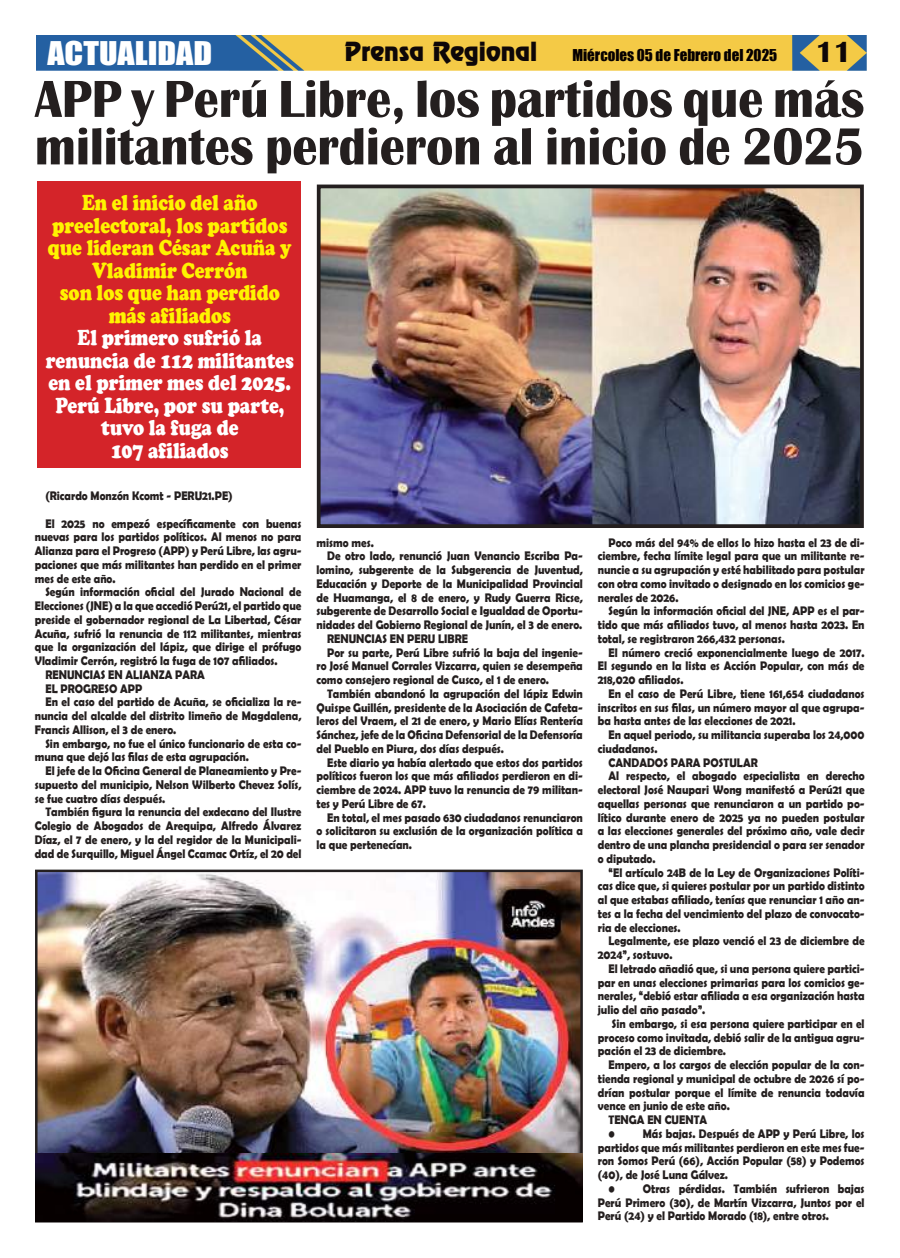
<style>
.page{position:relative;width:900px;height:1258px;background:#fff}
.page>*{position:absolute;margin:0;border:0;box-sizing:border-box;transform-origin:0 0}
.t1{font:700 53.88px/47.5px "Britannic";color:#241f1f;scale:.93 1}
.t2{font:30px "Impact";color:#fff;scale:1.13 1}
.t3{font:700 30px "Britannic";color:#0e0708}
.t4{font:23.75px "Renfrew Normal";color:#0e0708}
.t5{font:900 22.5px/22.5px "Cooper";color:#fff300;text-align:center;scale:.82 1}
.t6{font:900 22.5px/22.5px "Cooper";color:#fff;text-align:center;scale:.82 1}
.t7{font:15px "Impact";color:#060000}
.t8{font:700 12.5px/13.8px "Berlin Sans FB Demi";color:#241f1f;text-align:justify;scale:.89 1}
</style>
<div class="page">
<img style="left:37px;top:35px;width:830px;height:36px">
<img style="left:322px;top:190px;width:537px;height:333px">
<div style="left:317px;top:185px;width:547px;height:343px;border:4px solid #241f1f"></div>
<div style="left:37px;top:181px;width:263px;height:287px;background:#d42429"></div>
<img style="left:38px;top:873px;width:542px;height:280px">
<div style="left:35px;top:870px;width:548px;height:352px;border:2px solid #241f1f"></div>
<img style="left:35px;top:1153px;width:548px;height:68px">
<h2 class="t2" style="left:47px;top:30px;width:147px">ACTUALIDAD</h2>
<h3 class="t4" style="left:344px;top:36px;width:194px">Prensa Regional</h3>
<p class="t7" style="left:572px;top:43px;width:206px">Miércoles 05 de Febrero del 2025</p>
<h2 class="t3" style="left:815px;top:35px;width:38px">11</h2>
<h1 class="t1" style="left:35px;top:76px;width:894px">APP y Perú Libre, los partidos que más militantes perdieron al inicio de 2025</h1>
<h3 class="t5" style="left:48px;top:192px;width:299px">En el inicio del año preelectoral, los partidos que lideran César Acuña y<br>Vladimir Cerrón<br>son los que han perdido más afiliados</h3>
<h3 class="t6" style="left:46px;top:327px;width:304px">El primero sufrió la renuncia de 112 militantes en el primer mes del 2025.<br>Perú Libre, por su parte, tuvo la fuga de<br>107 afiliados</h3>
<p class="t8" style="left:45px;top:489px;width:212px">(Ricardo Monzón Kcomt - PERU21.PE)</p>
<p class="t8" style="left:35px;top:516px;width:301px;text-indent:11px">El 2025 no empezó específicamente con buenas nuevas para los partidos políticos. Al menos no para Alianza para el Progreso (APP) y Perú Libre, las agru&shy;paciones que más militantes han perdido en el primer mes de este año.</p>
<p class="t8" style="left:45px;top:585px;width:289px">Según información oficial del Jurado Nacional de</p>
<p class="t8" style="left:35px;top:599px;width:301px">Elecciones (JNE) a la que accedió Perú21, el partido que</p>
<p class="t8" style="left:35px;top:612px;width:301px">preside el gobernador regional de La Libertad, César</p>
<p class="t8" style="left:35px;top:626px;width:301px">Acuña, sufrió la renuncia de 112 militantes, mientras</p>
<p class="t8" style="left:35px;top:640px;width:301px">que la organización del lápiz, que dirige el prófugo</p>
<p class="t8" style="left:35px;top:654px;width:274px">Vladimir Cerrón, registró la fuga de 107 afiliados.</p>
<p class="t8" style="left:45px;top:667px;width:181px">RENUNCIAS EN ALIANZA PARA</p>
<p class="t8" style="left:45px;top:681px;width:111px">EL PROGRESO APP</p>
<p class="t8" style="left:45px;top:695px;width:289px">En el caso del partido de Acuña, se oficializa la re-</p>
<p class="t8" style="left:35px;top:709px;width:301px">nuncia del alcalde del distrito limeño de Magdalena,</p>
<p class="t8" style="left:35px;top:722px;width:161px">Francis Allison, el 3 de enero.</p>
<p class="t8" style="left:45px;top:736px;width:289px">Sin embargo, no fue el único funcionario de esta co-</p>
<p class="t8" style="left:35px;top:750px;width:242px">muna que dejó las filas de esta agrupación.</p>
<p class="t8" style="left:45px;top:764px;width:289px">El jefe de la Oficina General de Planeamiento y Pre-</p>
<p class="t8" style="left:35px;top:777px;width:301px">supuesto del municipio, Nelson Wilberto Chevez Solís,</p>
<p class="t8" style="left:35px;top:791px;width:148px">se fue cuatro días después.</p>
<p class="t8" style="left:45px;top:805px;width:289px">También figura la renuncia del exdecano del Ilustre</p>
<p class="t8" style="left:35px;top:819px;width:301px">Colegio de Abogados de Arequipa, Alfredo Álvarez</p>
<p class="t8" style="left:35px;top:832px;width:301px">Díaz, el 7 de enero, y la del regidor de la Municipali-</p>
<p class="t8" style="left:35px;top:846px;width:301px">dad de Surquillo, Miguel Ángel Ccamac Ortíz, el 20 del</p>
<p class="t8" style="left:316px;top:535px;width:66px">mismo mes.</p>
<p class="t8" style="left:327px;top:549px;width:289px">De otro lado, renunció Juan Venancio Escriba Pa-</p>
<p class="t8" style="left:316px;top:563px;width:301px">lomino, subgerente de la Subgerencia de Juventud,</p>
<p class="t8" style="left:316px;top:576px;width:301px">Educación y Deporte de la Municipalidad Provincial</p>
<p class="t8" style="left:316px;top:590px;width:301px">de Huamanga, el 8 de enero, y Rudy Guerra Ricse,</p>
<p class="t8" style="left:316px;top:604px;width:301px">subgerente de Desarrollo Social e Igualdad de Oportu-</p>
<p class="t8" style="left:316px;top:618px;width:300px">nidades del Gobierno Regional de Junín, el 3 de enero.</p>
<p class="t8" style="left:327px;top:631px;width:160px">RENUNCIAS EN PERU LIBRE</p>
<p class="t8" style="left:327px;top:645px;width:289px">Por su parte, Perú Libre sufrió la baja del ingenie-</p>
<p class="t8" style="left:316px;top:659px;width:301px">ro José Manuel Corrales Vizcarra, quien se desempeña</p>
<p class="t8" style="left:316px;top:673px;width:263px">como consejero regional de Cusco, el 1 de enero.</p>
<p class="t8" style="left:327px;top:686px;width:289px">También abandonó la agrupación del lápiz Edwin</p>
<p class="t8" style="left:316px;top:700px;width:301px">Quispe Guillén, presidente de la Asociación de Cafeta-</p>
<p class="t8" style="left:316px;top:714px;width:301px">leros del Vraem, el 21 de enero, y Mario Elías Rentería</p>
<p class="t8" style="left:316px;top:728px;width:301px">Sánchez, jefe de la Oficina Defensorial de la Defensoría</p>
<p class="t8" style="left:316px;top:741px;width:212px">del Pueblo en Piura, dos días después.</p>
<p class="t8" style="left:327px;top:755px;width:289px">Este diario ya había alertado que estos dos partidos</p>
<p class="t8" style="left:316px;top:769px;width:301px">políticos fueron los que más afiliados perdieron en di-</p>
<p class="t8" style="left:316px;top:783px;width:301px">ciembre de 2024. APP tuvo la renuncia de 79 militan-</p>
<p class="t8" style="left:316px;top:796px;width:124px">tes y Perú Libre de 67.</p>
<p class="t8" style="left:327px;top:810px;width:289px">En total, el mes pasado 630 ciudadanos renunciaron</p>
<p class="t8" style="left:316px;top:824px;width:301px">o solicitaron su exclusión de la organización política a</p>
<p class="t8" style="left:316px;top:838px;width:109px">la que pertenecían.</p>
<p class="t8" style="left:598px;top:535px;width:301px;text-indent:11px">Poco más del 94% de ellos lo hizo hasta el 23 de di&shy;ciembre, fecha límite legal para que un militante re&shy;nuncie a su agrupación y esté habilitado para postular con otra como invitado o designado en los comicios ge&shy;nerales de 2026.</p>
<p class="t8" style="left:598px;top:604px;width:301px;text-indent:11px">Según la información oficial del JNE, APP es el par&shy;tido que más afiliados tuvo, al menos hasta 2023. En total, se registraron 266,432 personas.</p>
<p class="t8" style="left:598px;top:645px;width:301px;text-indent:11px">El número creció exponencialmente luego de 2017.<br>El segundo en la lista es Acción Popular, con más de 218,020 afiliados.</p>
<p class="t8" style="left:598px;top:686px;width:301px;text-indent:11px">En el caso de Perú Libre, tiene 161,654 ciudadanos inscritos en sus filas, un número mayor al que agrupa&shy;ba hasta antes de las elecciones de 2021.</p>
<p class="t8" style="left:608px;top:728px;width:289px">En aquel periodo, su militancia superaba los 24,000</p>
<p class="t8" style="left:598px;top:741px;width:69px">ciudadanos.</p>
<p class="t8" style="left:608px;top:755px;width:169px">CANDADOS PARA POSTULAR</p>
<p class="t8" style="left:608px;top:769px;width:289px">Al respecto, el abogado especialista en derecho</p>
<p class="t8" style="left:598px;top:783px;width:301px">electoral José Naupari Wong manifestó a Perú21 que</p>
<p class="t8" style="left:598px;top:796px;width:301px">aquellas personas que renunciaron a un partido po-</p>
<p class="t8" style="left:598px;top:810px;width:301px">lítico durante enero de 2025 ya no pueden postular</p>
<p class="t8" style="left:598px;top:824px;width:301px">a las elecciones generales del próximo año, vale decir</p>
<p class="t8" style="left:598px;top:838px;width:301px">dentro de una plancha presidencial o para ser senador</p>
<p class="t8" style="left:598px;top:851px;width:66px">o diputado.</p>
<p class="t8" style="left:608px;top:865px;width:289px">“El artículo 24B de la Ley de Organizaciones Políti-</p>
<p class="t8" style="left:598px;top:879px;width:301px">cas dice que, si quieres postular por un partido distinto</p>
<p class="t8" style="left:598px;top:893px;width:301px">al que estabas afiliado, tenías que renunciar 1 año an-</p>
<p class="t8" style="left:598px;top:906px;width:301px">tes a la fecha del vencimiento del plazo de convocato-</p>
<p class="t8" style="left:598px;top:920px;width:95px">ria de elecciones.</p>
<p class="t8" style="left:608px;top:934px;width:289px">Legalmente, ese plazo venció el 23 de diciembre de</p>
<p class="t8" style="left:598px;top:948px;width:85px">2024”, sostuvo.</p>
<p class="t8" style="left:608px;top:961px;width:289px">El letrado añadió que, si una persona quiere partici-</p>
<p class="t8" style="left:598px;top:975px;width:301px">par en unas elecciones primarias para los comicios ge-</p>
<p class="t8" style="left:598px;top:989px;width:301px">nerales, “debió estar afiliada a esa organización hasta</p>
<p class="t8" style="left:598px;top:1003px;width:122px">julio del año pasado”.</p>
<p class="t8" style="left:612px;top:1016px;width:286px">Sin embargo, si esa persona quiere participar en el</p>
<p class="t8" style="left:598px;top:1030px;width:301px">proceso como invitada, debió salir de la antigua agru-</p>
<p class="t8" style="left:598px;top:1044px;width:146px">pación el 23 de diciembre.</p>
<p class="t8" style="left:608px;top:1058px;width:289px">Empero, a los cargos de elección popular de la con-</p>
<p class="t8" style="left:598px;top:1071px;width:301px">tienda regional y municipal de octubre de 2026 sí po-</p>
<p class="t8" style="left:598px;top:1085px;width:301px">drían postular porque el límite de renuncia todavía</p>
<p class="t8" style="left:598px;top:1099px;width:150px">vence en junio de este año.</p>
<p class="t8" style="left:608px;top:1113px;width:113px">TENGA EN CUENTA</p>
<p class="t8" style="left:598px;top:1126px;width:301px;text-indent:11px">• Más bajas. Después de APP y Perú Libre, los partidos que más militantes perdieron en este mes fue&shy;ron Somos Perú (66), Acción Popular (58) y Podemos (40), de José Luna Gálvez.</p>
<p class="t8" style="left:598px;top:1181px;width:301px;text-indent:11px">• Otras pérdidas. También sufrieron bajas Perú Primero (30), de Martín Vizcarra, Juntos por el Perú (24) y el Partido Morado (18), entre otros.</p>
</div>
